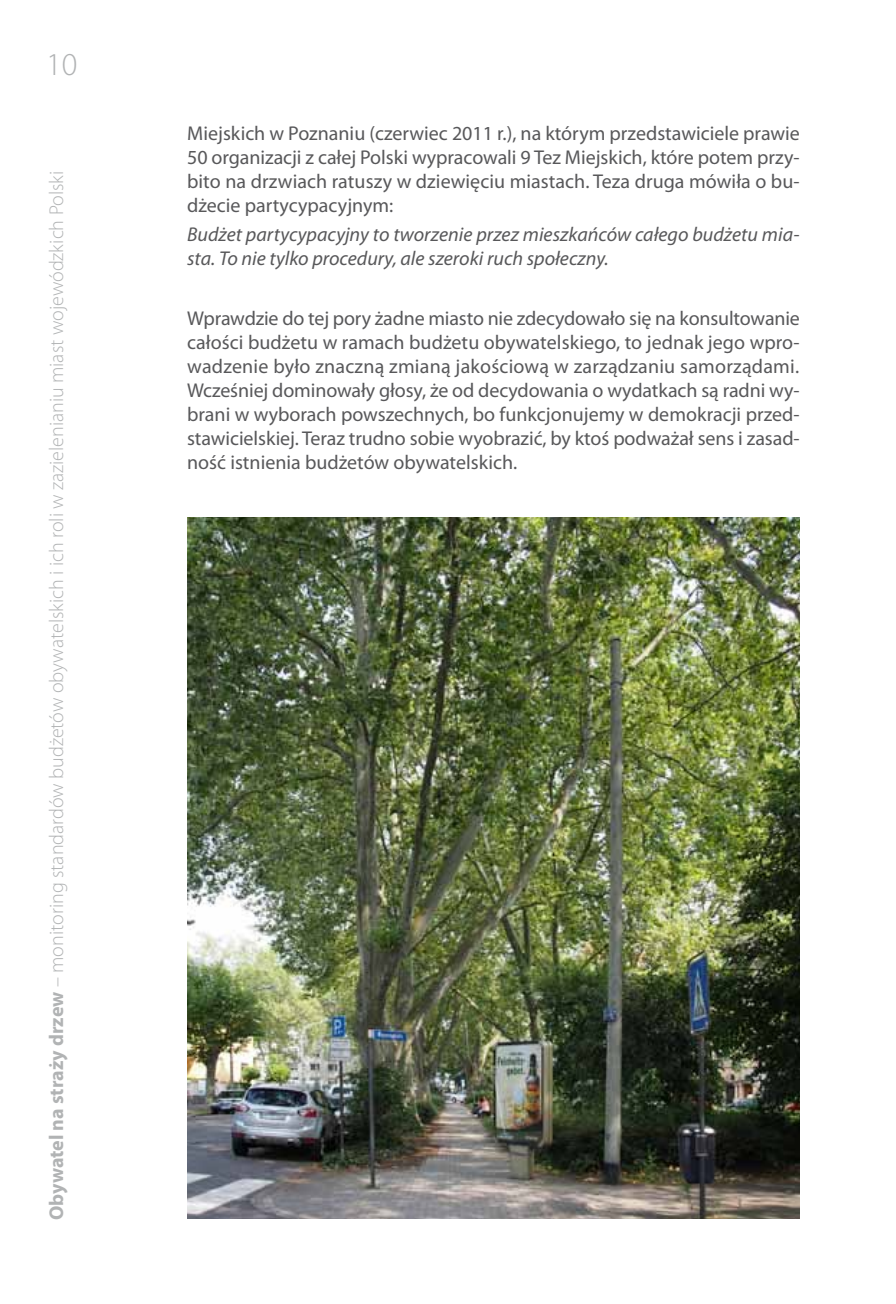
<style>
.page{position:relative;width:896px;height:1304px;background:#fff}
.page>*{position:absolute;margin:0;border:0;box-sizing:border-box;transform-origin:0 0}
.t1{font:300 32px "Myriad Pro";color:#b1b3b4}
.t2{font:20px/24px "Myriad Pro";color:#58585a;text-align:justify}
.t3{font:italic 20px/24px "Myriad Pro";color:#58585a}
.t4{font:300 20px "Myriad Pro";color:#b1b3b4}
.s1{font-weight:700}
</style>
<div class="page">
<img style="left:187px;top:518px;width:612px;height:701px">
<h1 class="t1" style="left:46px;top:47px;width:33px">10</h1>
<p class="t4" style="left:46px;top:1220px;width:1051px;rotate:-90deg"><span class="s1">Obywatel na straży drzew</span> – monitoring standardów budżetów obywatelskich i ich roli w zazielenianiu miast wojewódzkich Polski</p>
<p class="t2" style="left:187px;top:121px;width:614px">Miejskich w Poznaniu (czerwiec 2011 r.), na którym przedstawiciele prawie 50 organizacji z całej Polski wypracowali 9 Tez Miejskich, które potem przy&shy;bito na drzwiach ratuszy w dziewięciu miastach. Teza druga mówiła o bu&shy;dżecie partycypacyjnym:</p>
<p class="t3" style="left:187px;top:223px;width:614px">Budżet partycypacyjny to tworzenie przez mieszkańców całego budżetu mia&shy;sta. To nie tylko procedury, ale szeroki ruch społeczny.</p>
<p class="t2" style="left:187px;top:306px;width:614px">Wprawdzie do tej pory żadne miasto nie zdecydowało się na konsultowanie całości budżetu w ramach budżetu obywatelskiego, to jednak jego wpro&shy;wadzenie było znaczną zmianą jakościową w zarządzaniu samorządami.<br>Wcześniej dominowały głosy, że od decydowania o wydatkach są radni wy&shy;brani w wyborach powszechnych, bo funkcjonujemy w demokracji przed&shy;stawicielskiej. Teraz trudno sobie wyobrazić, by ktoś podważał sens i zasad&shy;ność istnienia budżetów obywatelskich.</p>
</div>
